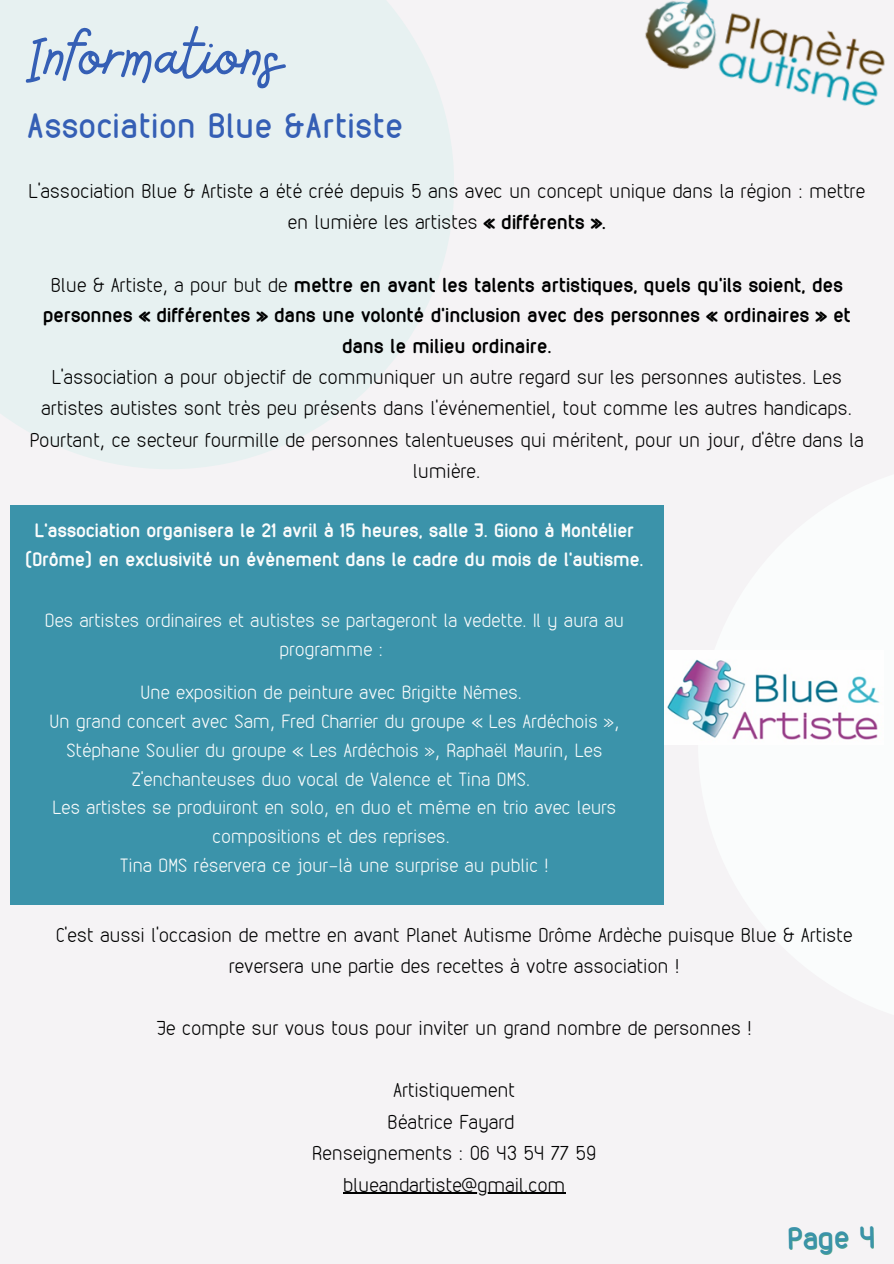
<style>
.page{position:relative;width:894px;height:1264px;background:#fff}
.page>*{position:absolute;margin:0;border:0;box-sizing:border-box;transform-origin:0 0}
.t1{font:72.3px "Bellaboo";color:#355fb5}
.t2{font:34.05px "VDS";letter-spacing:.02em;color:#355fb5}
.t3{font:30px "VDS";color:#3b93aa}
.t4{font:100 19.35px/31.3px "VDS";letter-spacing:.02em;color:#000;text-align:center}
.t5{font:700 19.35px/30.3px "VDS";letter-spacing:.02em;color:#000;text-align:center}
.t6{font:100 18.6px/28.8px "VDS";letter-spacing:.02em;color:#fafcfc;text-align:center}
.t7{font:700 18.6px/28.8px "VDS";letter-spacing:.02em;color:#fafcfc;text-align:center}
.s1{font-weight:700}
.s2{font-weight:100}
</style>
<div class="page">
<div style="left:0;top:0;width:893px;height:1263px;background:#f5f3f5"></div>
<img style="left:645px;top:0;width:240px;height:106px">
<div style="left:0;top:0;width:454px;height:469px;background:#e7f1f1"></div>
<div style="left:697px;top:460px;width:196px;height:569px;background:#fafcfc"></div>
<div style="left:10px;top:505px;width:653px;height:400px;background:#3b93aa"></div>
<hr style="left:343px;top:1192px;width:222px;height:1px;background:#000">
<img style="left:664px;top:650px;width:216px;height:94px">
<h1 class="t1" style="left:27px;top:10px;width:258px">Informations</h1>
<h2 class="t2" style="left:27px;top:107px;width:377px">Association Blue &amp;Artiste</h2>
<p class="t4" style="left:29px;top:175px;width:837px">L’association Blue &amp; Artiste a été créé depuis 5 ans avec un concept unique dans la région : mettre en lumière les artistes <span class="s1">« différents ».</span></p>
<p class="t5" style="left:43px;top:270px;width:808px"><span class="s2">Blue &amp; Artiste, a pour but de</span> mettre en avant les talents artistiques, quels qu’ils soient, des personnes « différentes » dans une volonté d’inclusion avec des personnes « ordinaires » et dans le milieu ordinaire.</p>
<p class="t4" style="left:30px;top:361px;width:835px">L’association a pour objectif de communiquer un autre regard sur les personnes autistes. Les artistes autistes sont très peu présents dans l’événementiel, tout comme les autres handicaps.<br>Pourtant, ce secteur fourmille de personnes talentueuses qui méritent, pour un jour, d’être dans la lumière.</p>
<p class="t7" style="left:25px;top:516px;width:619px">L’association organisera le 21 avril à 15 heures, salle J. Giono à Montélier (Drôme) en exclusivité un évènement dans le cadre du mois de l’autisme.</p>
<p class="t6" style="left:45px;top:605px;width:580px">Des artistes ordinaires et autistes se partageront la vedette. Il y aura au programme :</p>
<p class="t6" style="left:50px;top:677px;width:570px">Une exposition de peinture avec Brigitte Nêmes.<br>Un grand concert avec Sam, Fred Charrier du groupe « Les Ardéchois », Stéphane Soulier du groupe « Les Ardéchois », Raphaël Maurin, Les Z’enchanteuses duo vocal de Valence et Tina DMS.<br>Les artistes se produiront en solo, en duo et même en trio avec leurs compositions et des reprises.<br>Tina DMS réservera ce jour-là une surprise au public !</p>
<p class="t4" style="left:56px;top:918px;width:797px">C’est aussi l’occasion de mettre en avant Planet Autisme Drôme Ardèche puisque Blue &amp; Artiste reversera une partie des recettes à votre association !</p>
<p class="t4" style="left:157px;top:1011px;width:596px">Je compte sur vous tous pour inviter un grand nombre de personnes !</p>
<p class="t4" style="left:312px;top:1074px;width:285px">Artistiquement<br>Béatrice Fayard<br>Renseignements : 06 43 54 77 59 blueandartiste@gmail.com</p>
<h3 class="t3" style="left:786px;top:1221px;width:89px;rotate:-1deg">Page 4</h3>
</div>
